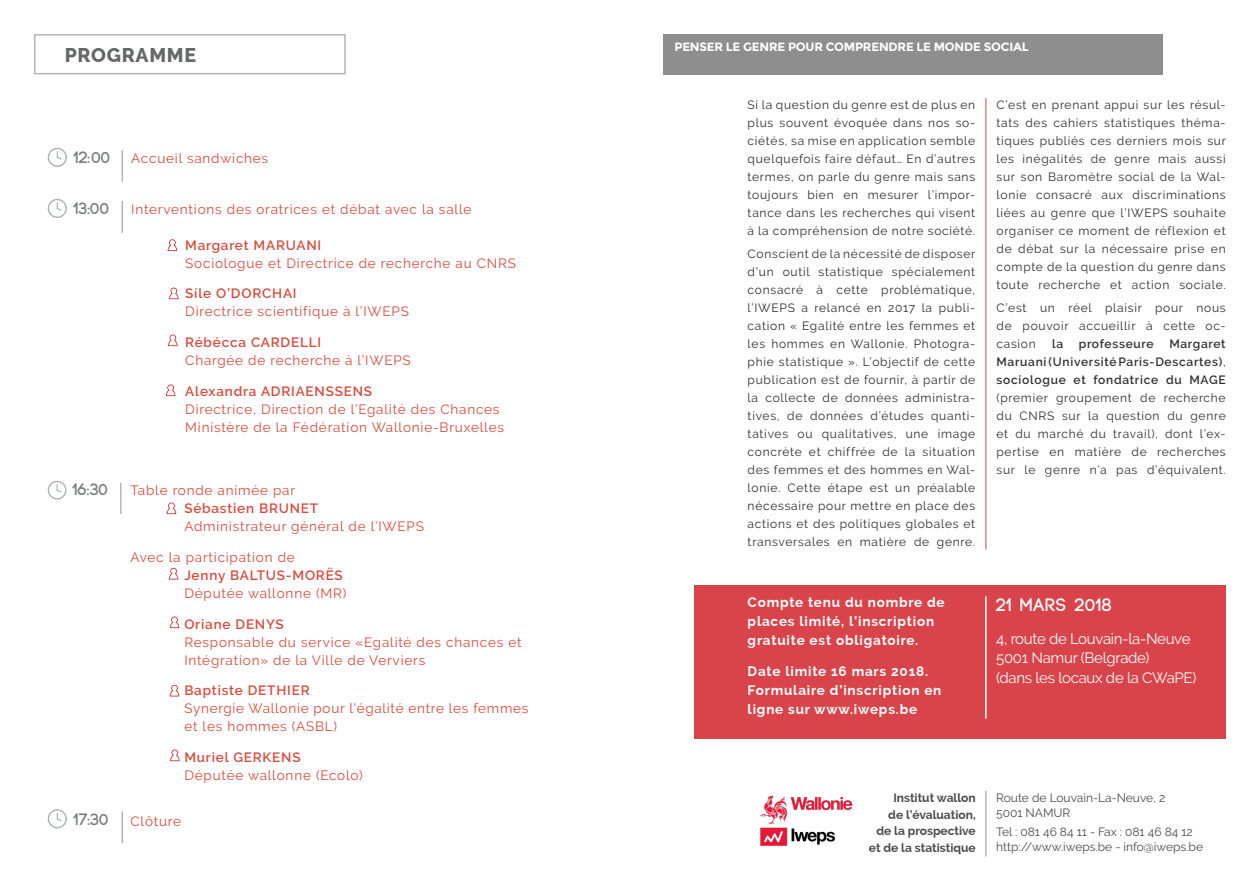
<style>
.page{position:relative;width:1259px;height:893px;background:#fff}
.page>*{position:absolute;margin:0;border:0;box-sizing:border-box;transform-origin:0 0}
.t1{font:800 19.5px "Raleway";letter-spacing:.04em;color:#4b4c4d}
.t2{font:700 18px "Code";letter-spacing:.06em;color:#fff}
.Heures{font:700 16.5px "Code";letter-spacing:.02em;color:#7a7c7f}
.t3{font:15px/19.5px "Raleway";letter-spacing:-.02em;color:#fff}
.Programme{font:13.5px/18px "Raleway";letter-spacing:.06em;color:#d74b3c}
.Programme-2{font:700 13.5px/18.8px "Raleway";letter-spacing:.06em;color:#fff}
.Conclusion{font:12px/18px "Raleway";letter-spacing:.06em;color:#312f30;text-align:justify}
.t4{font:12px/15px "Raleway";color:#4b4c4d}
.t5{font:700 12px/16.5px "Raleway";color:#4b4c4d;text-align:right}
.t6{font:700 12px "Montserrat";letter-spacing:-.02em;color:#fff}
.Conclusion-2{font:600 12px "Raleway";letter-spacing:.06em;color:#312f30}
.s1{font-weight:600}
</style>
<div class="page">
<svg style="left:48px;top:148px;width:19px;height:19px"></svg>
<svg style="left:48px;top:199px;width:19px;height:19px"></svg>
<svg style="left:48px;top:809px;width:19px;height:19px"></svg>
<svg style="left:168px;top:239px;width:9px;height:12px"></svg>
<hr style="left:122px;top:150px;width:1px;height:32px;background:#231f20">
<hr style="left:122px;top:201px;width:1px;height:32px;background:#231f20">
<hr style="left:122px;top:811px;width:1px;height:32px;background:#231f20">
<svg style="left:169px;top:288px;width:10px;height:11px"></svg>
<svg style="left:168px;top:334px;width:9px;height:12px"></svg>
<svg style="left:166px;top:384px;width:9px;height:12px"></svg>
<svg style="left:48px;top:481px;width:19px;height:19px"></svg>
<hr style="left:120px;top:483px;width:2px;height:31px;background:#231f20">
<svg style="left:167px;top:503px;width:9px;height:11px"></svg>
<div style="left:694px;top:586px;width:531px;height:153px;background:#d8444a"></div>
<hr style="left:985px;top:98px;width:1px;height:452px;background:#d0202a">
<hr style="left:985px;top:791px;width:1px;height:65px;background:#231f20">
<hr style="left:985px;top:596px;width:1px;height:123px;background:#fff">
<div style="left:663px;top:34px;width:500px;height:40px;background:#8e8e8f"></div>
<img style="left:760px;top:795px;width:93px;height:51px">
<svg style="left:169px;top:568px;width:9px;height:11px"></svg>
<svg style="left:170px;top:616px;width:9px;height:12px"></svg>
<svg style="left:170px;top:685px;width:9px;height:11px"></svg>
<svg style="left:170px;top:750px;width:10px;height:11px"></svg>
<h1 class="t1" style="left:64px;top:44px;width:133px">PROGRAMME</h1>
<p class="Heures" style="left:74px;top:148px;width:38px">12:00</p>
<p class="Heures" style="left:74px;top:200px;width:36px">13:00</p>
<p class="Programme" style="left:131px;top:149px;width:138px">Accueil sandwiches</p>
<p class="Programme" style="left:131px;top:200px;width:342px">Interventions des oratrices et débat avec la salle</p>
<p class="Programme" style="left:185px;top:236px;width:332px"><span class="s1">Margaret MARUANI<br></span>Sociologue et Directrice de recherche au CNRS</p>
<p class="Programme" style="left:185px;top:285px;width:225px"><span class="s1">Síle O’DORCHAI<br></span>Directrice scientifique à l’IWEPS</p>
<p class="Programme" style="left:185px;top:333px;width:227px"><span class="s1">Rébécca CARDELLI<br></span>Chargée de recherche à l’IWEPS</p>
<p class="Programme" style="left:185px;top:382px;width:320px"><span class="s1">Alexandra ADRIAENSSENS<br></span>Directrice, Direction de l’Egalité des Chances<br>Ministère de la Fédération Wallonie-Bruxelles</p>
<p class="Heures" style="left:73px;top:481px;width:36px">16:30</p>
<p class="Programme" style="left:184px;top:481px;width:241px;text-indent:-54px">Table ronde animée par<br><span class="s1">Sébastien BRUNET<br></span>Administrateur général de l’IWEPS</p>
<p class="Programme" style="left:184px;top:548px;width:163px;text-indent:-54px">Avec la participation de<br><span class="s1">Jenny BALTUS-MORËS<br></span>Députée wallonne (MR)</p>
<p class="Programme" style="left:184px;top:615px;width:339px"><span class="s1">Oriane DENYS<br></span>Responsable du service «Egalité des chances et<br>Intégration» de la Ville de Verviers</p>
<p class="Programme" style="left:184px;top:682px;width:345px"><span class="s1">Baptiste DETHIER<br></span>Synergie Wallonie pour l’égalité entre les femmes et les hommes (ASBL)</p>
<p class="Programme" style="left:184px;top:748px;width:180px"><span class="s1">Muriel GERKENS<br></span>Députée wallonne (Ecolo)</p>
<p class="Heures" style="left:74px;top:811px;width:36px">17:30</p>
<p class="Programme" style="left:130px;top:812px;width:52px">Clôture</p>
<p class="t6" style="left:674px;top:40px;width:356px">PENSER LE GENRE POUR COMPRENDRE LE MONDE SOCIAL</p>
<p class="Conclusion" style="left:747px;top:96px;width:229px">Si la question du genre est de plus en plus souvent évoquée dans nos so&shy;ciétés, sa mise en application semble quelquefois faire défaut… En d’autres termes, on parle du genre mais sans toujours bien en mesurer l’impor&shy;tance dans les recherches qui visent à la compréhension de notre société.</p>
<p class="Conclusion" style="left:747px;top:244px;width:229px">Conscient de la nécessité de disposer d’un outil statistique spécialement consacré à cette problématique, l’IWEPS a relancé en 2017 la publi&shy;cation « Egalité entre les femmes et les hommes en Wallonie. Photogra&shy;phie statistique ». L’objectif de cette publication est de fournir, à partir de la collecte de données administra&shy;tives, de données d’études quanti&shy;tatives ou qualitatives, une image concrète et chiffrée de la situation des femmes et des hommes en Wal&shy;lonie. Cette étape est un préalable nécessaire pour mettre en place des actions et des politiques globales et transversales en matière de genre.</p>
<p class="Programme-2" style="left:747px;top:593px;width:198px">Compte tenu du nombre de places limité, l’inscription gratuite est obligatoire.</p>
<p class="Programme-2" style="left:747px;top:662px;width:195px">Date limite 16 mars 2018.<br>Formulaire d’inscription en ligne sur www.iweps.be</p>
<p class="Conclusion" style="left:996px;top:96px;width:231px">C’est en prenant appui sur les résul&shy;tats des cahiers statistiques théma&shy;tiques publiés ces derniers mois sur les inégalités de genre mais aussi sur son Baromètre social de la Wal&shy;lonie consacré aux discriminations liées au genre que l’IWEPS souhaite organiser ce moment de réflexion et de débat sur la nécessaire prise en compte de la question du genre dans toute recherche et action sociale.</p>
<p class="Conclusion" style="left:996px;top:298px;width:231px">C’est un réel plaisir pour nous de pouvoir accueillir à cette oc&shy;casion</p>
<p class="Conclusion-2" style="left:1052px;top:337px;width:13px">la</p>
<p class="Conclusion-2" style="left:1078px;top:337px;width:76px">professeure</p>
<p class="Conclusion" style="left:996px;top:334px;width:231px;text-indent:173px"><span class="s1">Margaret Maruani (Université Paris-Descartes)</span>, <span class="s1">sociologue et fondatrice du MAGE </span>(premier groupement de recherche du CNRS sur la question du genre et du marché du travail), dont l’ex&shy;pertise en matière de recherches sur le genre n’a pas d’équivalent.</p>
<p class="t2" style="left:996px;top:596px;width:117px">21 MARS 2018</p>
<p class="t3" style="left:996px;top:629px;width:202px">4, route de Louvain-la-Neuve<br>5001 Namur (Belgrade)<br>(dans les locaux de la CWaPE)</p>
<p class="t5" style="left:869px;top:790px;width:108px">Institut wallon<br>de l’évaluation,<br>de la prospective et de la statistique</p>
<p class="t4" style="left:996px;top:790px;width:171px">Route de Louvain-La-Neuve, 2<br>5001 NAMUR</p>
<p class="t4" style="left:996px;top:825px;width:198px">Tel : 081 46 84 11 - Fax : 081 46 84 12</p>
<p class="t4" style="left:996px;top:840px;width:208px">http://www.iweps.be - info@iweps.be</p>
</div>
